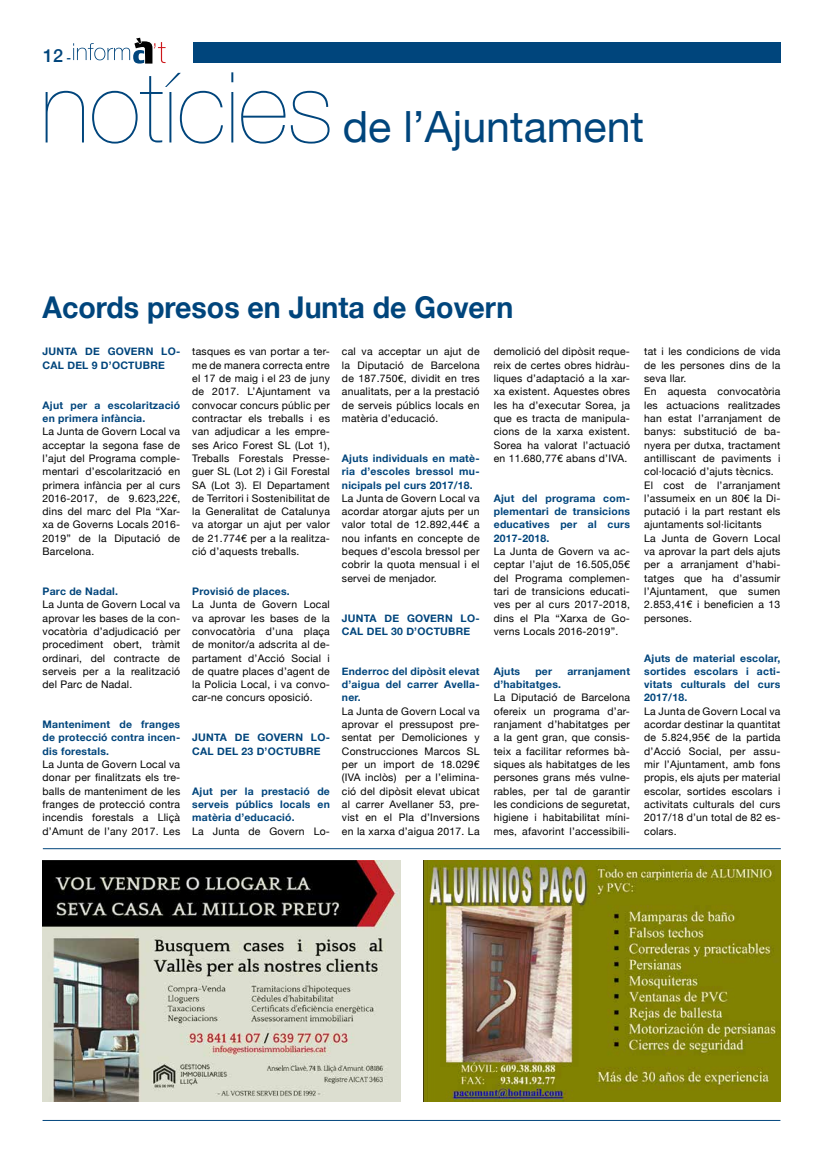
<style>
.page{position:relative;width:823px;height:1163px;background:#fff}
.page>*{position:absolute;margin:0;border:0;box-sizing:border-box;transform-origin:0 0}
.t1{font:200 98.2px "Helvetica Neue";color:#00457c}
.t2{font:43px "Helvetica Neue";color:#00457c}
.t3{font:700 30px "Helvetica Neue";color:#00457c;scale:.95 1}
.t4{font:500 18px "Helvetica Neue";color:#00457c}
.t5{font:10.4px/13.3px "Helvetica Neue";letter-spacing:.02em;color:#000;text-align:justify}
.t6{font:700 10.4px/13.3px "Helvetica Neue";letter-spacing:.02em;color:#00457c;text-align:justify}
.s1{font-size:12px}
</style>
<div class="page">
<div style="left:193px;top:43px;width:587px;height:20px;background:#00457c"></div>
<hr style="left:43px;top:1119px;width:737px;height:1px;background:#00457c">
<svg style="left:73px;top:38px;width:92px;height:26px"></svg>
<img style="left:43px;top:860px;width:357px;height:241px">
<img style="left:423px;top:860px;width:357px;height:241px">
<hr style="left:43px;top:848px;width:737px;height:1px;background:#00457c">
<h3 class="t4" style="left:43px;top:41px;width:30px">12 <span class="s1">-</span></h3>
<h1 class="t1" style="left:40px;top:31px;width:294px">notícies</h1>
<h2 class="t2" style="left:342px;top:96px;width:303px">de l’Ajuntament</h2>
<h3 class="t3" style="left:43px;top:284px;width:497px">Acords presos en Junta de Govern</h3>
<p class="t6" style="left:43px;top:345px;width:139px">JUNTA DE GOVERN LO-<br>CAL DEL 9 D’OCTUBRE</p>
<p class="t6" style="left:43px;top:398px;width:139px">Ajut per a escolarització en primera infància.</p>
<p class="t5" style="left:43px;top:425px;width:139px">La Junta de Govern Local va acceptar la segona fase de l’ajut del Programa comple&shy;mentari d’escolarització en primera infància per al curs 2016-2017, de 9.623,22€, dins del marc del Pla “Xar&shy;xa de Governs Locals 2016- 2019” de la Diputació de Barcelona.</p>
<p class="t6" style="left:43px;top:585px;width:77px">Parc de Nadal.</p>
<p class="t5" style="left:43px;top:598px;width:139px">La Junta de Govern Local va aprovar les bases de la con&shy;vocatòria d’adjudicació per procediment obert, tràmit ordinari, del contracte de serveis per a la realització del Parc de Nadal.</p>
<p class="t6" style="left:43px;top:718px;width:139px">Manteniment de franges de protecció contra incen&shy;dis forestals.</p>
<p class="t5" style="left:43px;top:758px;width:139px">La Junta de Govern Local va donar per finalitzats els tre&shy;balls de manteniment de les franges de protecció contra incendis forestals a Lliçà d’Amunt de l’any 2017. Les</p>
<p class="t5" style="left:493px;top:345px;width:138px">demolició del dipòsit reque&shy;reix de certes obres hidràu&shy;liques d’adaptació a la xar&shy;xa existent. Aquestes obres les ha d’executar Sorea, ja que es tracta de manipula&shy;cions de la xarxa existent.<br>Sorea ha valorat l’actuació en 11.680,77€ abans d’IVA.</p>
<p class="t6" style="left:493px;top:491px;width:138px">Ajut del programa com&shy;plementari de transicions educatives per al curs 2017-2018.</p>
<p class="t5" style="left:493px;top:545px;width:138px">La Junta de Govern va ac&shy;ceptar l’ajut de 16.505,05€ del Programa complemen&shy;tari de transicions educati&shy;ves per al curs 2017-2018, dins el Pla “Xarxa de Go&shy;verns Locals 2016-2019”.</p>
<p class="t6" style="left:493px;top:664px;width:28px">Ajuts</p>
<p class="t6" style="left:535px;top:664px;width:18px">per</p>
<p class="t6" style="left:567px;top:664px;width:64px">arranjament</p>
<p class="t6" style="left:493px;top:678px;width:69px">d’habitatges.</p>
<p class="t5" style="left:493px;top:691px;width:138px">La Diputació de Barcelona ofereix un programa d’ar&shy;ranjament d’habitatges per a la gent gran, que consis&shy;teix a facilitar reformes bà&shy;siques als habitatges de les persones grans més vulne&shy;rables, per tal de garantir les condicions de seguretat, higiene i habitabilitat míni&shy;mes, afavorint l’accessibili-</p>
<p class="t5" style="left:342px;top:345px;width:139px">cal va acceptar un ajut de la Diputació de Barcelona de 187.750€, dividit en tres anualitats, per a la prestació de serveis públics locals en matèria d’educació.</p>
<p class="t6" style="left:342px;top:452px;width:139px">Ajuts individuals en matè&shy;ria d’escoles bressol mu&shy;nicipals pel curs 2017/18.</p>
<p class="t5" style="left:342px;top:492px;width:139px">La Junta de Govern Local va acordar atorgar ajuts per un valor total de 12.892,44€ a nou infants en concepte de beques d’escola bressol per cobrir la quota mensual i el servei de menjador.</p>
<p class="t6" style="left:342px;top:611px;width:139px">JUNTA DE GOVERN LO-<br>CAL DEL 30 D’OCTUBRE</p>
<p class="t6" style="left:342px;top:664px;width:139px">Enderroc del dipòsit elevat d’aigua del carrer Avella&shy;ner.</p>
<p class="t5" style="left:342px;top:705px;width:139px">La Junta de Govern Local va aprovar el pressupost pre&shy;sentat per Demoliciones y Construcciones Marcos SL per un import de 18.029€ (IVA inclòs) per a l’elimina&shy;ció del dipòsit elevat ubicat al carrer Avellaner 53, pre&shy;vist en el Pla d’Inversions en la xarxa d’aigua 2017. La</p>
<p class="t5" style="left:192px;top:345px;width:139px">tasques es van portar a ter&shy;me de manera correcta entre el 17 de maig i el 23 de juny de 2017. L’Ajuntament va convocar concurs públic per contractar els treballs i es van adjudicar a les empre&shy;ses Arico Forest SL (Lot 1), Treballs Forestals Presse&shy;guer SL (Lot 2) i Gil Forestal SA (Lot 3). El Departament de Territori i Sostenibilitat de la Generalitat de Catalunya va atorgar un ajut per valor de 21.774€ per a la realitza&shy;ció d’aquests treballs.</p>
<p class="t6" style="left:192px;top:585px;width:99px">Provisió de places.</p>
<p class="t5" style="left:192px;top:598px;width:139px">La Junta de Govern Local va aprovar les bases de la convocatòria d’una plaça de monitor/a adscrita al de&shy;partament d’Acció Social i de quatre places d’agent de la Policia Local, i va convo&shy;car-ne concurs oposició.</p>
<p class="t6" style="left:192px;top:731px;width:139px">JUNTA DE GOVERN LO-<br>CAL DEL 23 D’OCTUBRE</p>
<p class="t6" style="left:192px;top:784px;width:139px">Ajut per la prestació de serveis públics locals en matèria d’educació.</p>
<p class="t5" style="left:192px;top:824px;width:139px">La Junta de Govern Lo-</p>
<p class="t5" style="left:643px;top:345px;width:138px;text-align:left">tat i les condicions de vida de les persones dins de la seva llar.<br>En aquesta convocatòria les actuacions realitzades han estat l’arranjament de banys: substitució de ba&shy;nyera per dutxa, tractament antilliscant de paviments i col·locació d’ajuts tècnics.<br>El cost de l’arranjament l’assumeix en un 80€ la Di&shy;putació i la part restant els ajuntaments sol·licitants<br>La Junta de Govern Local va aprovar la part dels ajuts per a arranjament d’habi&shy;tatges que ha d’assumir l’Ajuntament, que sumen<br>2.853,41€ i beneficien a 13 persones.</p>
<p class="t6" style="left:643px;top:651px;width:138px">Ajuts de material escolar, sortides escolars i acti&shy;vitats culturals del curs 2017/18.</p>
<p class="t5" style="left:643px;top:705px;width:138px">La Junta de Govern Local va acordar destinar la quantitat de 5.824,95€ de la partida d’Acció Social, per assu&shy;mir l’Ajuntament, amb fons propis, els ajuts per material escolar, sortides escolars i activitats culturals del curs 2017/18 d’un total de 82 es&shy;colars.</p>
</div>
